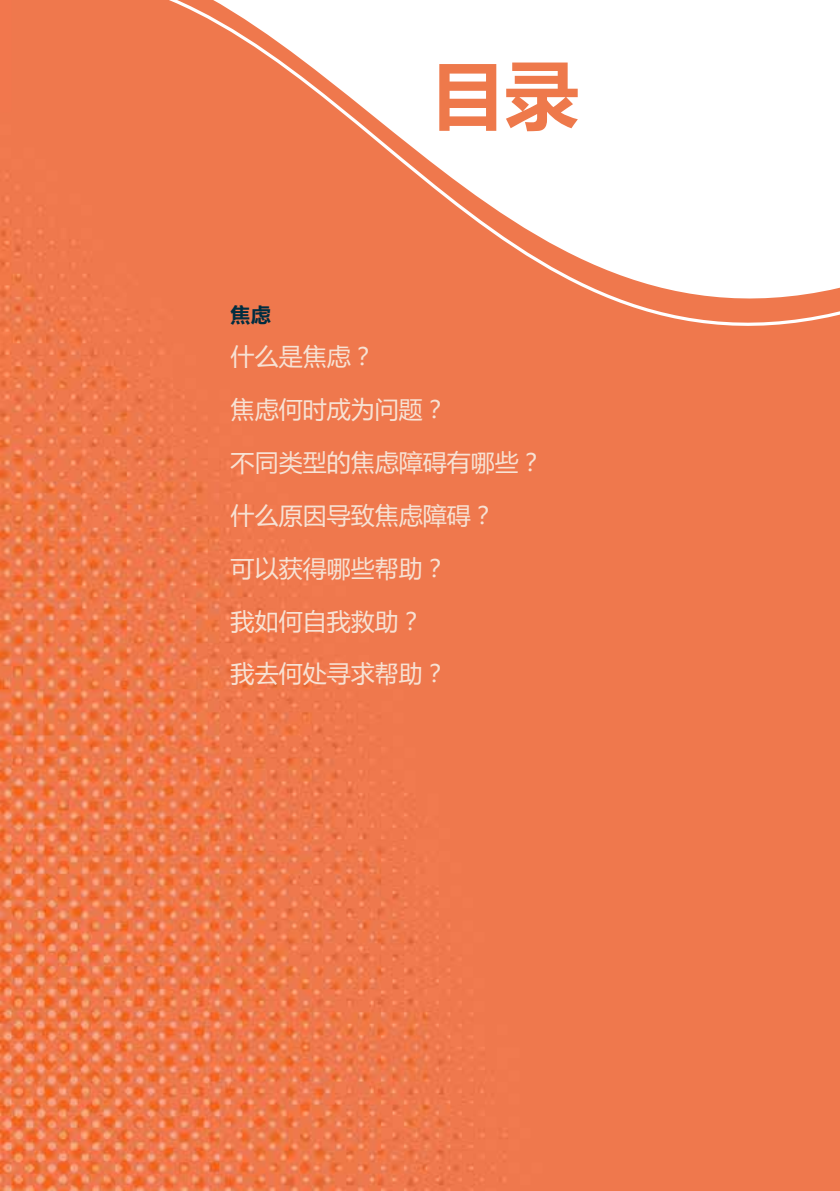
<style>
.page{position:relative;width:840px;height:1191px;background:#fff}
.page>*{position:absolute;margin:0;border:0;box-sizing:border-box;transform-origin:0 0}
.t1{font:700 74px "Microsoft Ya Hei UI";color:#ee794b}
.t2{font:24px/52.8px "Microsoft Ya Hei UI";color:#f7e2d4}
.t3{font:700 20px "Microsoft Ya Hei UI";color:#002d40}
</style>
<div class="page">
<img style="left:0;top:0;width:839px;height:1191px">
<svg style="left:34px;top:0;width:805px;height:409px"></svg>
<h1 class="t1" style="left:430px;top:43px;width:150px">目录</h1>
<p class="t3" style="left:230px;top:301px;width:41px">焦虑</p>
<p class="t2" style="left:230px;top:330px;width:314px">什么是焦虑？<br>焦虑何时成为问题？<br>不同类型的焦虑障碍有哪些？</p>
<p class="t2" style="left:230px;top:488px;width:265px">什么原因导致焦虑障碍？可以获得哪些帮助？<br>我如何自我救助？<br>我去何处寻求帮助？</p>
</div>
